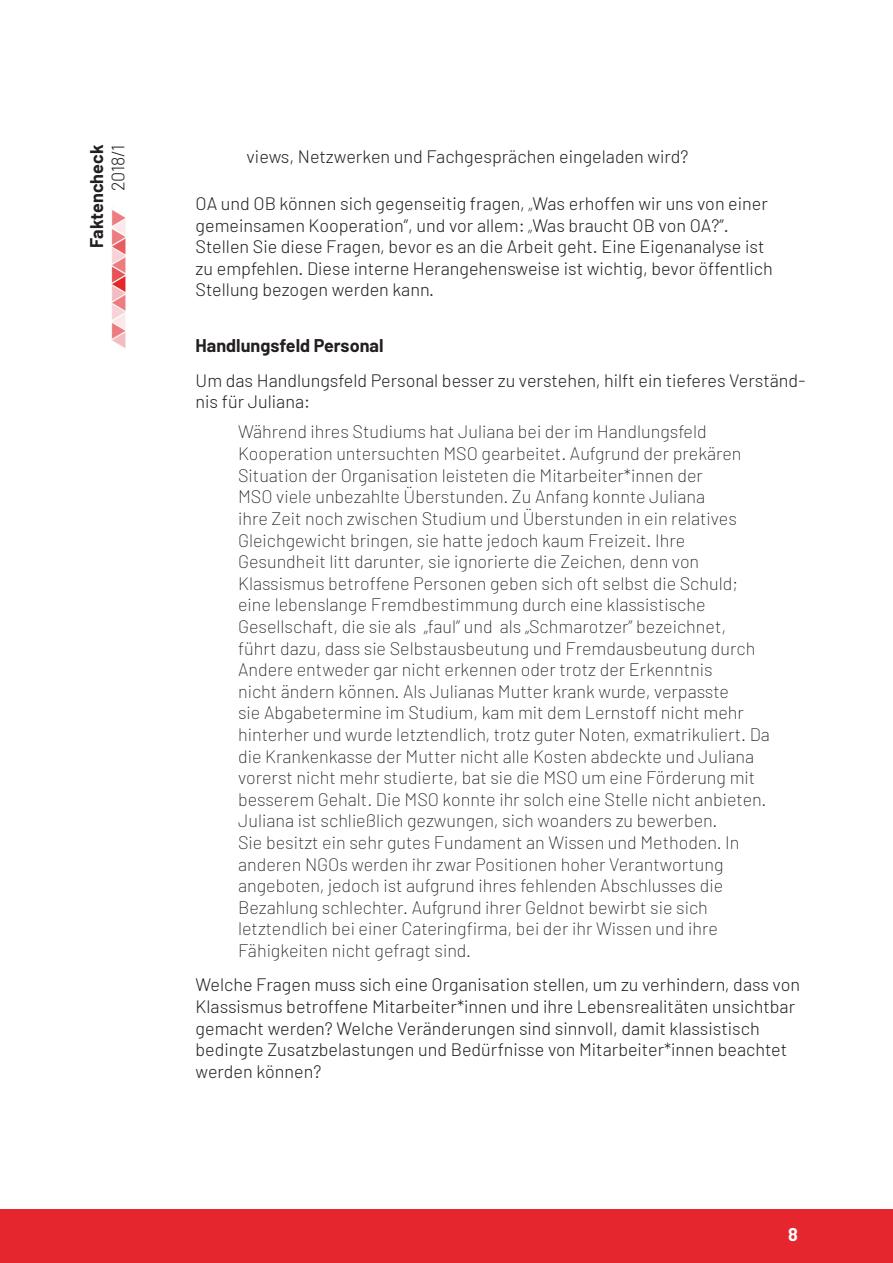
<style>
.page{position:relative;width:893px;height:1263px;background:#fff}
.page>*{position:absolute;margin:0;border:0;box-sizing:border-box;transform-origin:0 0}
.quote_absatz{font:200 18px/21.6px "Barlow";color:#231f20}
.Paragraph_Style_1{font:300 18px/21.6px "Barlow";color:#231f20}
.Headlines{font:700 18px "Barlow";color:#231f20}
.t1{font:700 18px "Barlow";color:#fff}
.s1{font-weight:200}
</style>
<div class="page">
<div style="left:0;top:1210px;width:893px;height:53px;background:#e5262e"></div>
<img style="left:111px;top:210px;width:15px;height:138px">
<p class="Headlines" style="left:85px;top:248px;width:105px;rotate:-90deg">Faktencheck</p>
<p class="Paragraph_Style_1" style="left:107px;top:191px;width:48px;rotate:-90deg">2018/1</p>
<p class="Paragraph_Style_1" style="left:247px;top:145px;width:443px">views, Netzwerken und Fachgesprächen eingeladen wird?</p>
<p class="Paragraph_Style_1" style="left:196px;top:192px;width:579px">OA und OB können sich gegenseitig fragen, <span class="s1">„</span>Was erhoffen wir uns von einer gemeinsamen Kooperation”, und vor allem: <span class="s1">„</span>Was braucht OB von OA?”.<br>Stellen Sie diese Fragen, bevor es an die Arbeit geht. Eine Eigenanalyse ist zu empfehlen. Diese interne Herangehensweise ist wichtig, bevor öffentlich Stellung bezogen werden kann.</p>
<p class="Headlines" style="left:196px;top:335px;width:189px">Handlungsfeld Personal</p>
<p class="Paragraph_Style_1" style="left:196px;top:369px;width:611px">Um das Handlungsfeld Personal besser zu verstehen, hilft ein tieferes Verständ&shy;nis für Juliana:</p>
<p class="quote_absatz" style="left:238px;top:421px;width:533px">Während ihres Studiums hat Juliana bei der im Handlungsfeld Kooperation untersuchten MSO gearbeitet. Aufgrund der prekären Situation der Organisation leisteten die Mitarbeiter*innen der<br>MSO viele unbezahlte Überstunden. Zu Anfang konnte Juliana<br>ihre Zeit noch zwischen Studium und Überstunden in ein relatives Gleichgewicht bringen, sie hatte jedoch kaum Freizeit. Ihre Gesundheit litt darunter, sie ignorierte die Zeichen, denn von Klassismus betroffene Personen geben sich oft selbst die Schuld; eine lebenslange Fremdbestimmung durch eine klassistische Gesellschaft, die sie als „faul” und als „Schmarotzer” bezeichnet,<br>führt dazu, dass sie Selbstausbeutung und Fremdausbeutung durch Andere entweder gar nicht erkennen oder trotz der Erkenntnis<br>nicht ändern können. Als Julianas Mutter krank wurde, verpasste<br>sie Abgabetermine im Studium, kam mit dem Lernstoff nicht mehr hinterher und wurde letztendlich, trotz guter Noten, exmatrikuliert. Da die Krankenkasse der Mutter nicht alle Kosten abdeckte und Juliana vorerst nicht mehr studierte, bat sie die MSO um eine Förderung mit besserem Gehalt. Die MSO konnte ihr solch eine Stelle nicht anbieten.<br>Juliana ist schließlich gezwungen, sich woanders zu bewerben.<br>Sie besitzt ein sehr gutes Fundament an Wissen und Methoden. In anderen NGOs werden ihr zwar Positionen hoher Verantwortung angeboten, jedoch ist aufgrund ihres fehlenden Abschlusses die Bezahlung schlechter. Aufgrund ihrer Geldnot bewirbt sie sich letztendlich bei einer Cateringfirma, bei der ihr Wissen und ihre Fähigkeiten nicht gefragt sind.</p>
<p class="Paragraph_Style_1" style="left:196px;top:973px;width:606px">Welche Fragen muss sich eine Organisation stellen, um zu verhindern, dass von Klassismus betroffene Mitarbeiter*innen und ihre Lebensrealitäten unsichtbar gemacht werden? Welche Veränderungen sind sinnvoll, damit klassistisch bedingte Zusatzbelastungen und Bedürfnisse von Mitarbeiter*innen beachtet werden können?</p>
<p class="t1" style="left:788px;top:1223px;width:11px">8</p>
</div>
